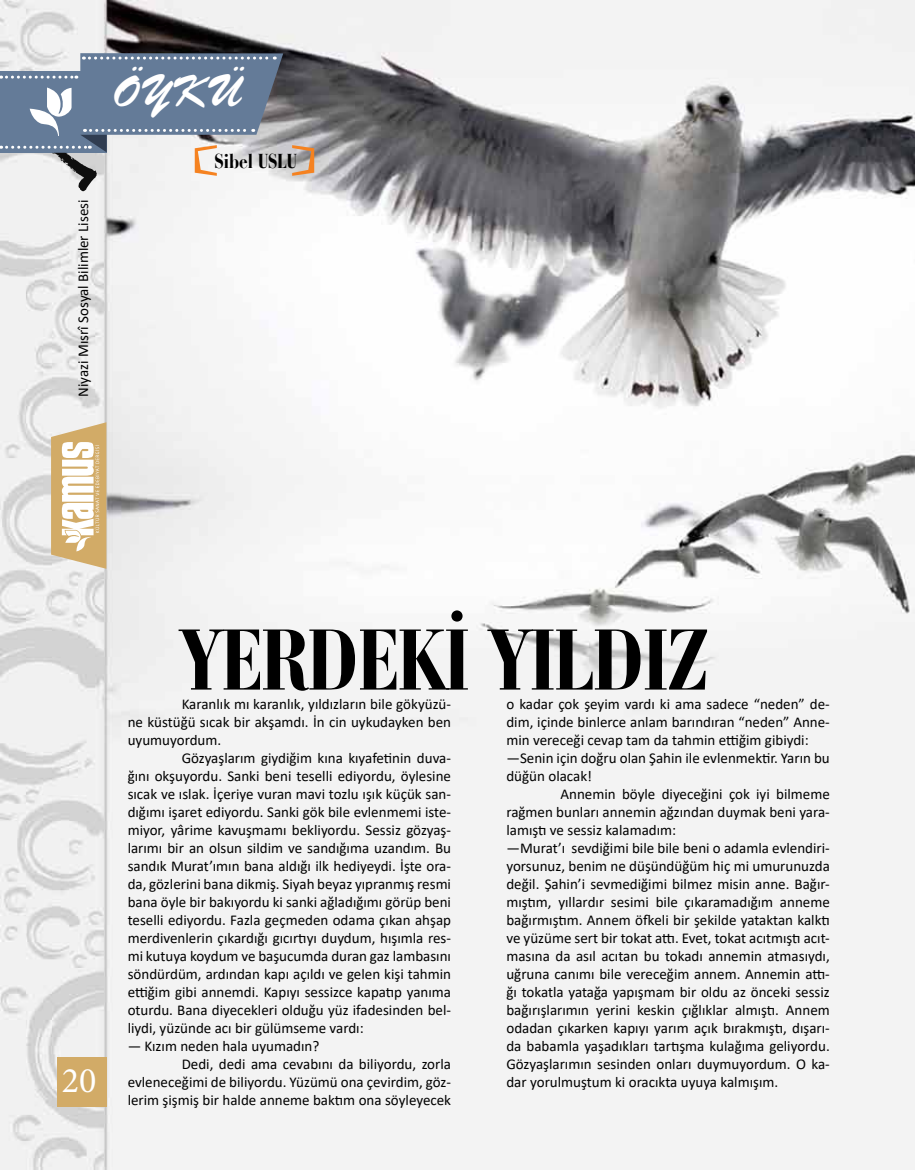
<style>
.page{position:relative;width:915px;height:1170px;background:#fff}
.page>*{position:absolute;margin:0;border:0;box-sizing:border-box;transform-origin:0 0}
.t1{font:700 condensed 90px "Bauer Bodoni BT";color:#000}
.t2{font:45px "Brush Script BT";color:#fff}
.t3{font:36px "Minion Pro";color:#fff}
.t4{font:700 condensed 21px "Bauer Bodoni BT";color:#000}
.t5{font:15px/18px "Calibri";color:#000}
</style>
<div class="page">
<img style="left:1px;top:0;width:913px;height:1169px">
<div style="left:57px;top:1056px;width:49px;height:50px;background:#d2ab67"></div>
<svg style="left:292px;top:145px;width:22px;height:31px"></svg>
<svg style="left:1px;top:53px;width:282px;height:138px"></svg>
<svg style="left:51px;top:422px;width:55px;height:146px"></svg>
<p class="t5" style="left:74px;top:396px;width:199px;rotate:-90deg">Niyazi Mısrî Sosyal Bilimler Lisesi</p>
<h2 class="t2" style="left:113px;top:64px;width:130px">ÖYKÜ</h2>
<h3 class="t4" style="left:214px;top:148px;width:84px">Sibel USLU</h3>
<h3 class="t3" style="left:62px;top:1056px;width:36px">20</h3>
<h1 class="t1" style="left:181px;top:603px;width:530px">YERDEKİ YILDIZ</h1>
<p class="t5" style="left:128px;top:694px;width:325px;text-align:justify;text-indent:54px">Karanlık mı karanlık, yıldızların bile gökyüzü&shy;ne küstüğü sıcak bir akşamdı. İn cin uykudayken ben uyumuyordum.</p>
<p class="t5" style="left:128px;top:748px;width:325px;text-align:justify;text-indent:54px">Gözyaşlarım giydiğim kına kıyafetinin duva&shy;ğını okşuyordu. Sanki beni teselli ediyordu, öylesine sıcak ve ıslak. İçeriye vuran mavi tozlu ışık küçük san&shy;dığımı işaret ediyordu. Sanki gök bile evlenmemi iste&shy;miyor, yârime kavuşmamı bekliyordu. Sessiz gözyaş&shy;larımı bir an olsun sildim ve sandığıma uzandım. Bu sandık Murat’ımın bana aldığı ilk hediyeydi. İşte ora&shy;da, gözlerini bana dikmiş. Siyah beyaz yıpranmış resmi bana öyle bir bakıyordu ki sanki ağladığımı görüp beni teselli ediyordu. Fazla geçmeden odama çıkan ahşap merdivenlerin çıkardığı gıcırtıyı duydum, hışımla res&shy;mi kutuya koydum ve başucumda duran gaz lambasını söndürdüm, ardından kapı açıldı ve gelen kişi tahmin ettiğim gibi annemdi. Kapıyı sessizce kapatıp yanıma oturdu. Bana diyecekleri olduğu yüz ifadesinden bel&shy;liydi, yüzünde acı bir gülümseme vardı:</p>
<p class="t5" style="left:128px;top:1036px;width:193px">— Kızım neden hala uyumadın?</p>
<p class="t5" style="left:182px;top:1054px;width:271px">Dedi, dedi ama cevabını da biliyordu, zorla</p>
<p class="t5" style="left:128px;top:1072px;width:325px">evleneceğimi de biliyordu. Yüzümü ona çevirdim, göz-</p>
<p class="t5" style="left:128px;top:1090px;width:325px">lerim şişmiş bir halde anneme baktım ona söyleyecek</p>
<p class="t5" style="left:506px;top:694px;width:325px">o kadar çok şeyim vardı ki ama sadece “neden” de&shy;dim, içinde binlerce anlam barındıran “neden” Anne&shy;min vereceği cevap tam da tahmin ettiğim gibiydi: —Senin için doğru olan Şahin ile evlenmektir. Yarın bu düğün olacak!</p>
<p class="t5" style="left:506px;top:784px;width:325px;text-indent:54px">Annemin böyle diyeceğini çok iyi bilmeme rağmen bunları annemin ağzından duymak beni yara&shy;lamıştı ve sessiz kalamadım:<br>—Murat’ı sevdiğimi bile bile beni o adamla evlendiri&shy;yorsunuz, benim ne düşündüğüm hiç mi umurunuzda değil. Şahin’i sevmediğimi bilmez misin anne. Bağır&shy;mıştım, yıllardır sesimi bile çıkaramadığım anneme bağırmıştım. Annem öfkeli bir şekilde yataktan kalktı ve yüzüme sert bir tokat attı. Evet, tokat acıtmıştı acıt&shy;masına da asıl acıtan bu tokadı annemin atmasıydı, uğruna canımı bile vereceğim annem. Annemin attı&shy;ğı tokatla yatağa yapışmam bir oldu az önceki sessiz bağırışlarımın yerini keskin çığlıklar almıştı. Annem odadan çıkarken kapıyı yarım açık bırakmıştı, dışarı&shy;da babamla yaşadıkları tartışma kulağıma geliyordu.<br>Gözyaşlarımın sesinden onları duymuyordum. O ka&shy;dar yorulmuştum ki oracıkta uyuya kalmışım.</p>
</div>
